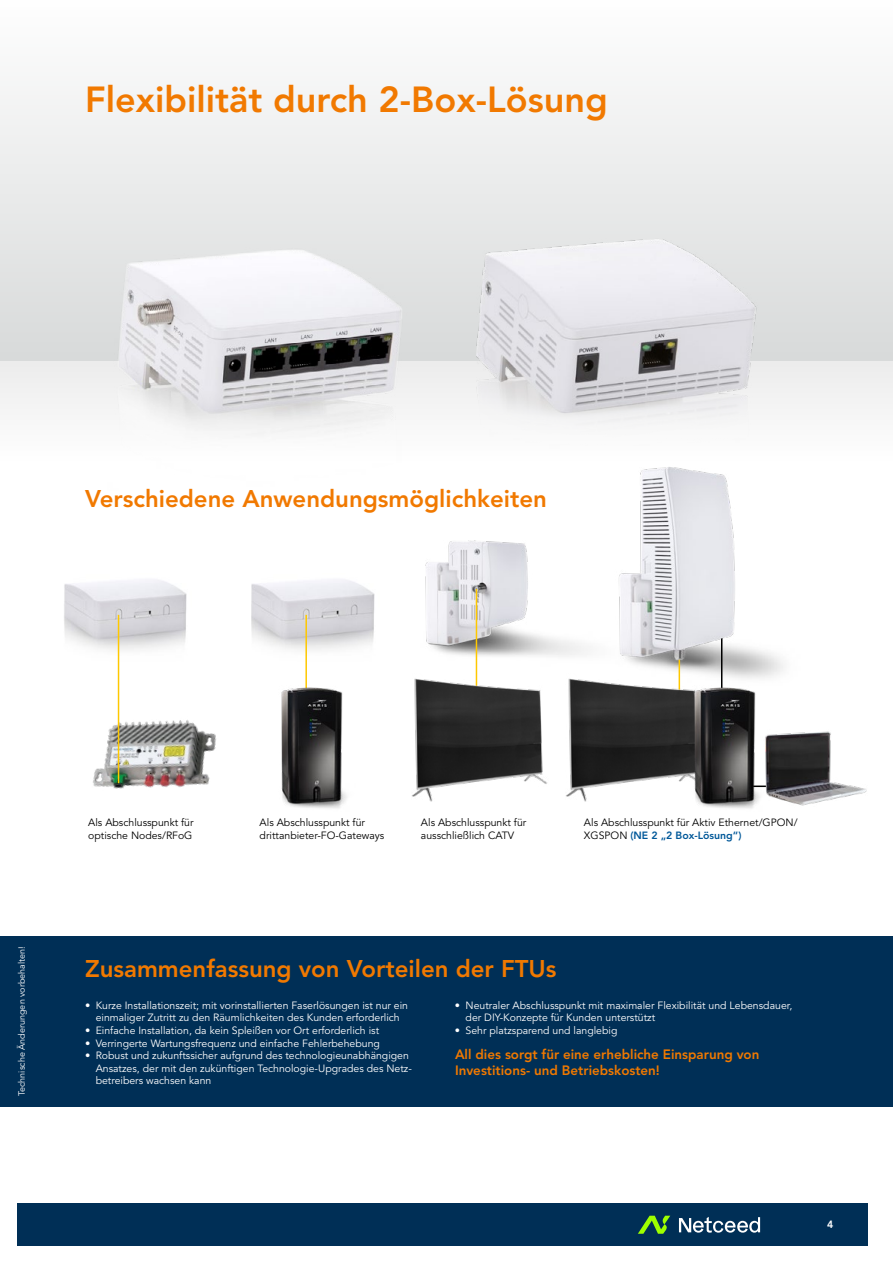
<style>
.page{position:relative;width:893px;height:1263px;background:#fff}
.page>*{position:absolute;margin:0;border:0;box-sizing:border-box;transform-origin:0 0}
.t1{font:800 36px "Avenir LT Std";color:#f17900}
.t2{font:800 24px "Avenir LT Std";color:#f17900}
.t3{font:800 13.5px/16.2px "Avenir LT Std";color:#f17900}
.t4{font:10.5px/12.6px "Avenir LT Std";color:#fff}
.t5{font:10.5px/12.6px "Avenir LT Std";color:#000}
.t6{font:800 10.5px "Avenir LT Std";color:#fff}
.t7{font:9px "Avenir LT Std";color:#fff}
.s1{font-weight:800;color:#005899}
</style>
<div class="page">
<div style="left:0;top:0;width:893px;height:361px;background:linear-gradient(to bottom,#fefefe,#d8dada)"></div>
<div style="left:0;top:361px;width:893px;height:100px;background:#f7f7f7"></div>
<div style="left:17px;top:1203px;width:850px;height:43px;background:#002f56"></div>
<svg style="left:638px;top:1216px;width:32px;height:18px"></svg>
<svg style="left:679px;top:1217px;width:81px;height:15px"></svg>
<img style="left:640px;top:486px;width:144px;height:200px">
<hr style="left:679px;top:660px;width:1px;height:46px;background:#fec800">
<img style="left:566px;top:673px;width:141px;height:129px">
<img style="left:788px;top:731px;width:79px;height:75px">
<img style="left:93px;top:697px;width:123px;height:92px">
<img style="left:425px;top:536px;width:219px;height:145px">
<img style="left:64px;top:580px;width:123px;height:82px">
<img style="left:251px;top:580px;width:124px;height:70px">
<hr style="left:118px;top:615px;width:1px;height:168px;background:#fec800">
<hr style="left:305px;top:615px;width:2px;height:96px;background:#fec800">
<hr style="left:476px;top:589px;width:1px;height:129px;background:#fec800">
<img style="left:281px;top:686px;width:66px;height:123px">
<img style="left:411px;top:673px;width:142px;height:129px">
<div style="left:0;top:936px;width:893px;height:170px;background:#002f56"></div>
<img style="left:108px;top:187px;width:303px;height:232px">
<img style="left:465px;top:185px;width:301px;height:301px">
<img style="left:661px;top:686px;width:127px;height:123px">
<h1 class="t1" style="left:85px;top:78px;width:524px">Flexibilität durch 2-Box-Lösung</h1>
<h2 class="t2" style="left:85px;top:485px;width:463px">Verschiedene Anwendungsmöglichkeiten</h2>
<p class="t7" style="left:17px;top:1096px;width:151px;rotate:-90deg">Technische Änderungen vorbehalten!</p>
<p class="t5" style="left:88px;top:817px;width:107px">Als Abschlusspunkt für optische Nodes/RFoG</p>
<p class="t5" style="left:260px;top:817px;width:126px">Als Abschlusspunkt für drittanbieter-FO-Gateways</p>
<p class="t5" style="left:421px;top:817px;width:107px">Als Abschlusspunkt für ausschließlich CATV</p>
<p class="t5" style="left:584px;top:817px;width:215px">Als Abschlusspunkt für Aktiv Ethernet/GPON/<br>XGSPON <span class="s1">(NE 2 „2 Box-Lösung“)</span></p>
<h2 class="t2" style="left:85px;top:954px;width:473px">Zusammenfassung von Vorteilen der FTUs</h2>
<p class="t4" style="left:85px;top:999px;width:325px;text-align:center">• Kurze Installationszeit; mit vorinstallierten Faserlösungen ist nur ein einmaliger Zutritt zu den Räumlichkeiten des Kunden erforderlich</p>
<p class="t4" style="left:85px;top:1024px;width:296px">• Einfache Installation, da kein Spleißen vor Ort erforderlich ist</p>
<p class="t4" style="left:85px;top:1037px;width:296px">• Verringerte Wartungsfrequenz und einfache Fehlerbehebung</p>
<p class="t4" style="left:96px;top:1049px;width:317px;text-indent:-11px">• Robust und zukunftssicher aufgrund des technologieunabhängigen<br>Ansatzes, der mit den zukünftigen Technologie-Upgrades des Netz&shy;betreibers wachsen kann</p>
<p class="t4" style="left:466px;top:999px;width:328px;text-indent:-11px">• Neutraler Abschlusspunkt mit maximaler Flexibilität und Lebensdauer, der DIY-Konzepte für Kunden unterstützt</p>
<p class="t4" style="left:455px;top:1024px;width:164px">• Sehr platzsparend und langlebig</p>
<p class="t3" style="left:455px;top:1046px;width:306px">All dies sorgt für eine erhebliche Einsparung von<br>Investitions- und Betriebskosten!</p>
<p class="t6" style="left:827px;top:1218px;width:8px">4</p>
</div>
